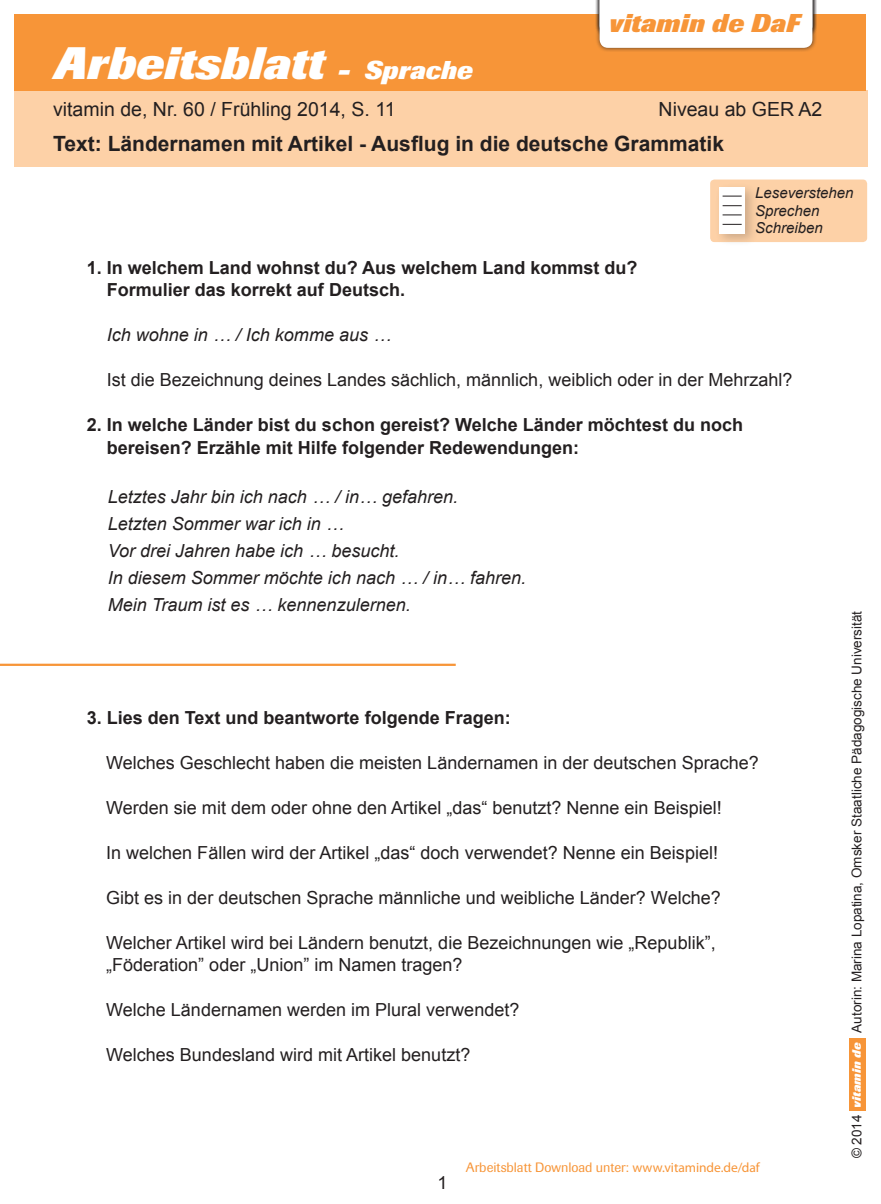
<style>
.page{position:relative;width:881px;height:1204px;background:#fff}
.page>*{position:absolute;margin:0;border:0;box-sizing:border-box;transform-origin:0 0}
.t1{font:italic 800 45px "Imago";letter-spacing:.005em;color:#fff}
.t2{font:italic 800 25.5px "Imago";letter-spacing:.005em;color:#fff}
.t3{font:italic 800 25.5px "Imago";letter-spacing:.005em;color:#f79538}
.t4{font:700 21px "Arial";color:#231f20}
.t5{font:19.5px "Arial";color:#231f20}
.t6{font:18px/22.5px "Arial";color:#231f20}
.t7{font:700 18px/22.5px "Arial";color:#231f20}
.t8{font:italic 18px/27px "Arial";color:#231f20}
.t9{font:italic 15px/17.2px "Arial";color:#231f20}
.t10{font:13.5px "Arial";color:#231f20}
.t11{font:13.5px "Imago";color:#f79538}
.t12{font:italic 800 12px "Imago";color:#fff}
.s1{font-family:"Myriad Pro"}
</style>
<div class="page">
<div style="left:848px;top:1038px;width:17px;height:72px;background:#f79538"></div>
<div style="left:14px;top:90px;width:852px;height:77px;background:#fdd1a7"></div>
<div style="left:15px;top:14px;width:850px;height:76px;background:#f79538"></div>
<div style="left:594px;top:0;width:222px;height:52px;background:#231f20;opacity:.7"></div>
<div style="left:599px;top:0;width:213px;height:48px;background:#fff"></div>
<div style="left:709px;top:179px;width:157px;height:63px;background:#fdd1a7;border-radius:4px"></div>
<div style="left:713px;top:182px;width:44px;height:64px;background:#231f20;opacity:.22"></div>
<div style="left:719px;top:187px;width:25px;height:46px;background:#fff"></div>
<svg style="left:722px;top:205px;width:19px;height:1px"></svg>
<svg style="left:722px;top:215px;width:19px;height:1px"></svg>
<svg style="left:722px;top:224px;width:19px;height:1px"></svg>
<svg style="left:722px;top:196px;width:19px;height:1px"></svg>
<hr style="left:0;top:663px;width:455px;height:3px;background:#f79538">
<h1 class="t1" style="left:54px;top:37px;width:272px">Arbeitsblatt</h1>
<h2 class="t2" style="left:337px;top:55px;width:136px">- Sprache</h2>
<h2 class="t2" style="left:357px;top:55px;width:184px">Thema Schule</h2>
<h2 class="t3" style="left:608px;top:1px;width:192px">vitamin de DaF</h2>
<p class="t5" style="left:53px;top:96px;width:344px">vitamin de, Nr. 60 / Frühling 2014, S. 11</p>
<p class="t5" style="left:658px;top:96px;width:165px">Niveau ab GER A2</p>
<p class="t4" style="left:53px;top:129px;width:672px">Text: Ländernamen mit Artikel - Ausflug in die deutsche Grammatik</p>
<p class="t9" style="left:754px;top:185px;width:100px">Leseverstehen<br>Sprechen<br>Schreiben</p>
<p class="t7" style="left:107px;top:256px;width:532px;text-indent:-20px">1. In welchem Land wohnst du? Aus welchem Land kommst du?<br>Formulier das korrekt auf Deutsch.</p>
<p class="t8" style="left:107px;top:321px;width:286px">Ich wohne in … / Ich komme aus …</p>
<p class="t6" style="left:107px;top:369px;width:687px">Ist die Bezeichnung deines Landes sächlich, männlich, weiblich oder in der Mehrzahl?</p>
<p class="t7" style="left:107px;top:414px;width:637px;text-indent:-20px">2. In welche Länder bist du schon gereist? Welche Länder möchtest du noch bereisen? Erzähle mit Hilfe folgender Redewendungen:</p>
<p class="t8" style="left:108px;top:483px;width:420px">Letztes Jahr bin ich nach … / in… gefahren.<br>Letzten Sommer war ich in …<br>Vor drei Jahren habe ich … besucht.<br>In diesem Sommer möchte ich nach … / in… fahren.<br>Mein Traum ist es … kennenzulernen.</p>
<p class="t7" style="left:87px;top:706px;width:425px">3. Lies den Text und beantworte folgende Fragen:</p>
<p class="t6" style="left:106px;top:751px;width:653px">Welches Geschlecht haben die meisten Ländernamen in der deutschen Sprache?</p>
<p class="t6" style="left:106px;top:796px;width:616px">Werden sie mit dem oder ohne den Artikel „das“ benutzt? Nenne ein Beispiel!</p>
<p class="t6" style="left:106px;top:841px;width:613px">In welchen Fällen wird der Artikel „das“ doch verwendet? Nenne ein Beispiel!</p>
<p class="t6" style="left:106px;top:886px;width:616px">Gibt es in der deutschen Sprache männliche und weibliche Länder? Welche?</p>
<p class="t6" style="left:106px;top:931px;width:610px">Welcher Artikel wird bei Ländern benutzt, die Bezeichnungen wie „Republik”, „Föderation” oder „Union” im Namen tragen?</p>
<p class="t6" style="left:106px;top:999px;width:414px">Welche Ländernamen werden im Plural verwendet?</p>
<p class="t6" style="left:106px;top:1044px;width:365px">Welches Bundesland wird mit Artikel benutzt?</p>
<p class="t6" style="left:437px;top:1171px;width:12px">1</p>
<p class="t11" style="left:465px;top:1159px;width:295px">Arbeitsblatt Download unter: <span class="s1">www.vitaminde.de/daf</span></p>
<p class="t10" style="left:847px;top:1032px;width:423px;rotate:-90deg">Autorin: Marina Lopatina, Omsker Staatliche Pädagogische Universität</p>
<p class="t12" style="left:849px;top:1107px;width:66px;rotate:-90deg">vitamin de</p>
<p class="t10" style="left:847px;top:1158px;width:45px;rotate:-90deg">© 2014</p>
</div>
